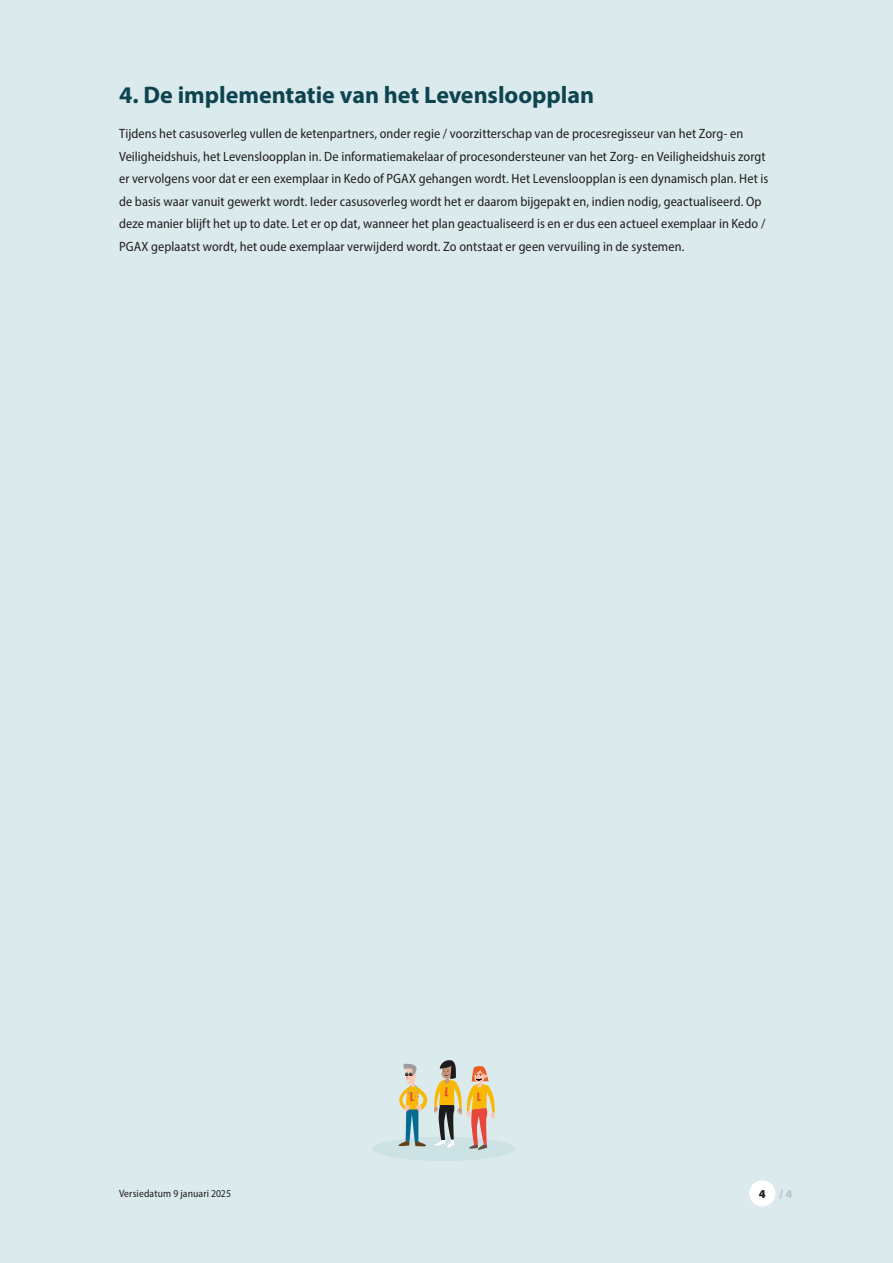
<style>
.page{position:relative;width:893px;height:1263px;background:#dbeaec}
.page>*{position:absolute;margin:0;border:0;box-sizing:border-box;transform-origin:0 0}
.t1{font:700 24px "Myriad Pro";color:#0e4450}
.t2{font:semi-condensed 13.5px/22.5px "Myriad Pro";letter-spacing:.005em;color:#231f20}
.t3{font:900 12px "Myriad Pro";color:#bdc4ca}
.t4{font:semi-condensed 10.5px "Myriad Pro";letter-spacing:.01em;color:#231f20}
.t5{font:10.5px "Anton";color:#e8473b}
.t6{font:9.75px "Anton";color:#e8473b}
.s1{color:#231f20}
</style>
<div class="page">
<div style="left:372px;top:1137px;width:143px;height:24px;background:#cde2e5;border-radius:50%"></div>
<div style="left:749px;top:1180px;width:26px;height:26px;background:#fff;border-radius:50%"></div>
<svg style="left:398px;top:1060px;width:97px;height:90px"></svg>
<p class="t1" style="left:119px;top:79px;width:477px">4. De implementatie van het Levensloopplan</p>
<p class="t2" style="left:119px;top:122px;width:651px">Tijdens het casusoverleg vullen de ketenpartners, onder regie / voorzitterschap van de procesregisseur van het Zorg- en Veiligheidshuis, het Levensloopplan in. De informatiemakelaar of procesondersteuner van het Zorg- en Veiligheidshuis zorgt er vervolgens voor dat er een exemplaar in Kedo of PGAX gehangen wordt. Het Levensloopplan is een dynamisch plan. Het is de basis waar vanuit gewerkt wordt. Ieder casusoverleg wordt het er daarom bijgepakt en, indien nodig, geactualiseerd. Op deze manier blijft het up to date. Let er op dat, wanneer het plan geactualiseerd is en er dus een actueel exemplaar in Kedo / PGAX geplaatst wordt, het oude exemplaar verwijderd wordt. Zo ontstaat er geen vervuiling in de systemen.</p>
<p class="t5" style="left:410px;top:1091px;width:6px">L</p>
<p class="t6" style="left:477px;top:1092px;width:5px">L</p>
<p class="t4" style="left:119px;top:1187px;width:114px">Versiedatum 9 januari 2025</p>
<p class="t3" style="left:759px;top:1186px;width:35px"><span class="s1">4</span> / 4</p>
</div>
